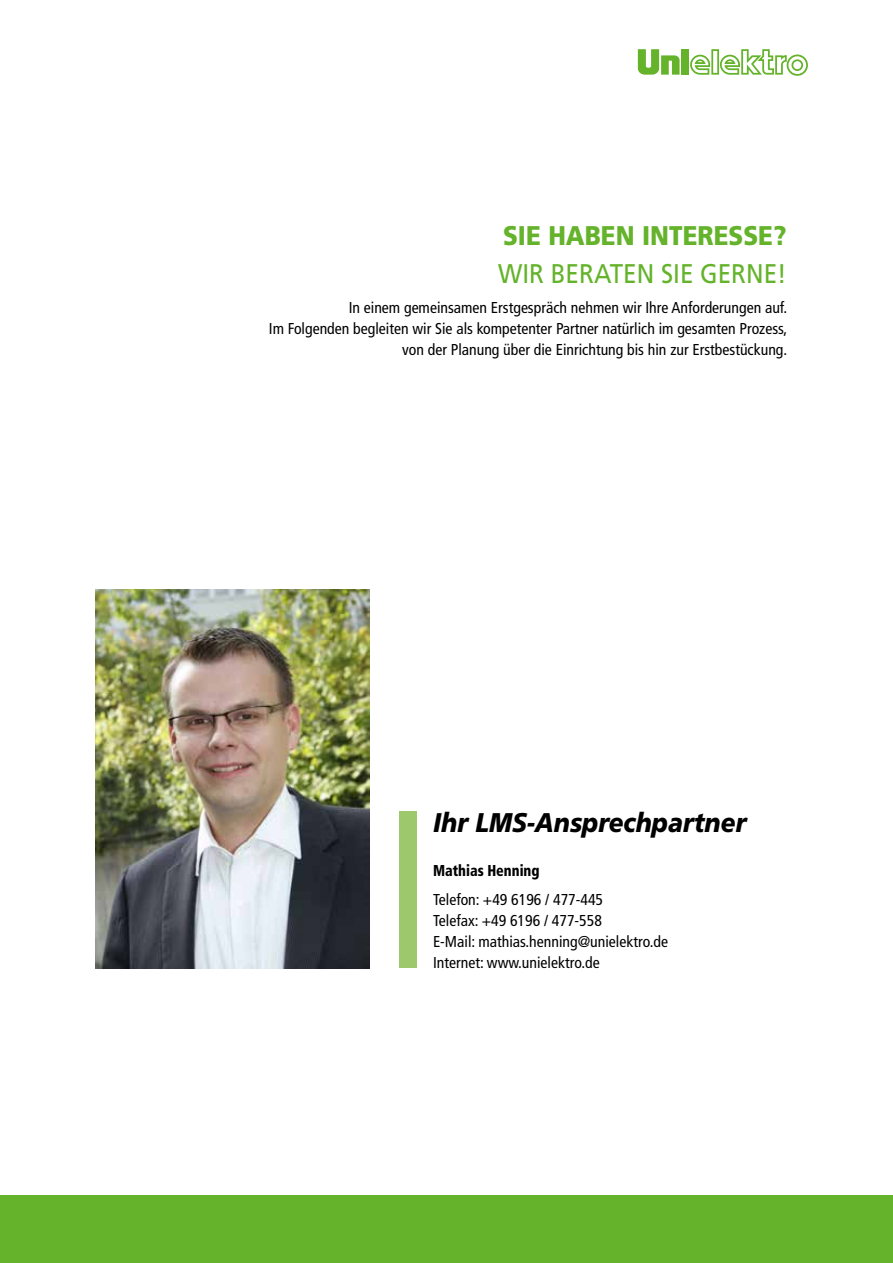
<style>
.page{position:relative;width:893px;height:1263px;background:#fff}
.page>*{position:absolute;margin:0;border:0;box-sizing:border-box;transform-origin:0 0}
.t1{font:italic 900 27px "Frutiger LT";color:#000;scale:.9 1}
.t2{font:27px "Frutiger LT";color:#64b32b;scale:.9 1}
.t3{font:900 27px "Frutiger LT";color:#64b32b;scale:.9 1}
.t4{font:condensed 15.75px/21px "Frutiger LT";color:#000}
.t5{font:900 condensed 15.75px "Frutiger LT";color:#000;scale:.9 1}
</style>
<div class="page">
<div style="left:0;top:1195px;width:893px;height:68px;background:#64b32b"></div>
<div style="left:681px;top:49px;width:8px;height:5px;background:#64b32b"></div>
<div style="left:681px;top:55px;width:8px;height:20px;background:#64b32b"></div>
<svg style="left:638px;top:49px;width:42px;height:26px"></svg>
<svg style="left:690px;top:49px;width:118px;height:27px"></svg>
<div style="left:399px;top:811px;width:17px;height:157px;background:#9ec86c"></div>
<img style="left:96px;top:590px;width:274px;height:378px">
<h1 class="t3" style="left:503px;top:219px;width:317px">SIE HABEN INTERESSE?</h1>
<h1 class="t2" style="left:498px;top:258px;width:322px">WIR BERATEN SIE GERNE!</h1>
<p class="t4" style="left:269px;top:297px;width:520px;text-align:right">In einem gemeinsamen Erstgespräch nehmen wir Ihre Anforderungen auf.<br>Im Folgenden begleiten wir Sie als kompetenter Partner natürlich im gesamten Prozess, von der Planung über die Einrichtung bis hin zur Erstbestückung.</p>
<h1 class="t1" style="left:433px;top:806px;width:350px">Ihr LMS-Ansprechpartner</h1>
<p class="t5" style="left:433px;top:861px;width:120px">Mathias Henning</p>
<p class="t4" style="left:433px;top:889px;width:237px">Telefon: +49 6196 / 477-445<br>Telefax: +49 6196 / 477-558<br>E-Mail: mathias.henning@unielektro.de<br>Internet: www.unielektro.de</p>
</div>
